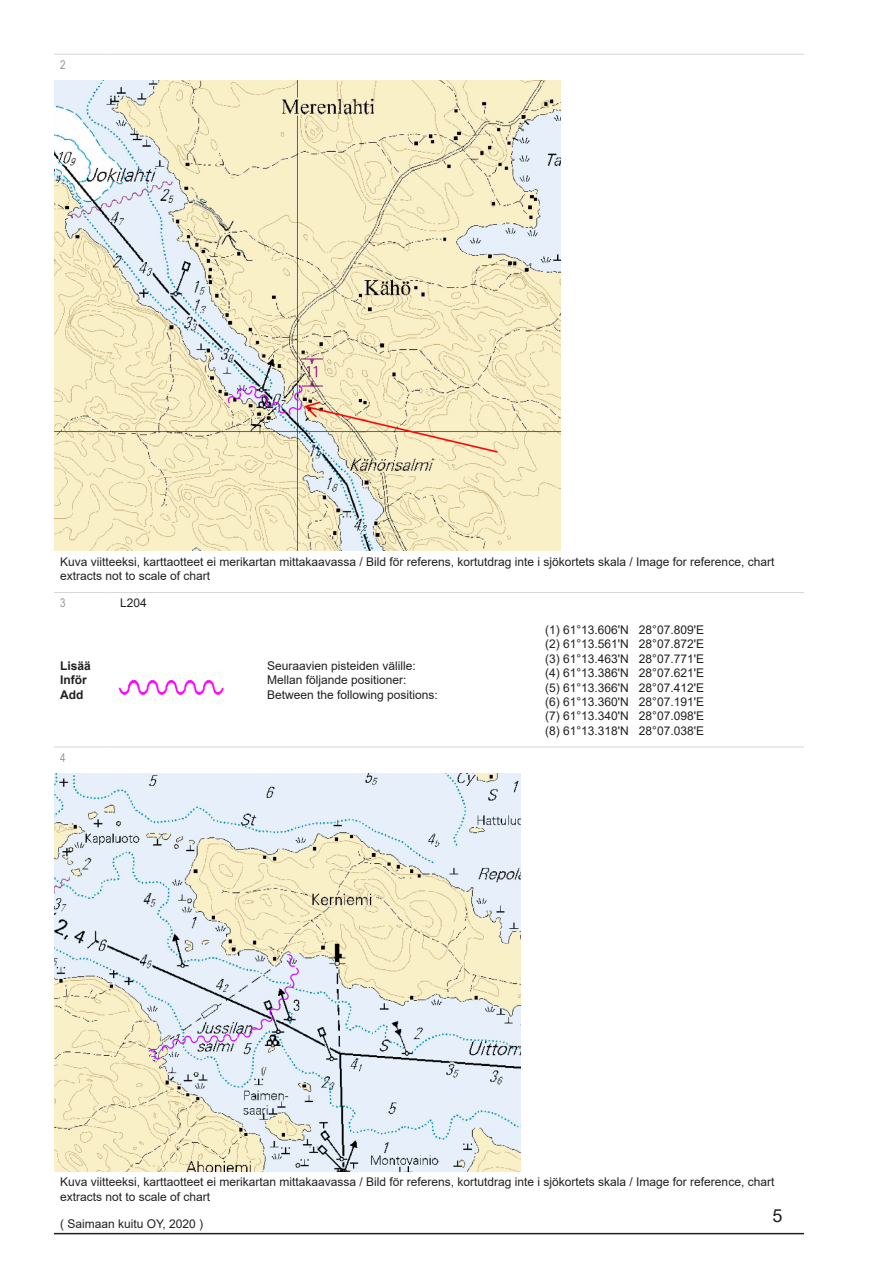
<style>
.page{position:relative;width:893px;height:1263px;background:#fff}
.page>*{position:absolute;margin:0;border:0;box-sizing:border-box;transform-origin:0 0}
.t1{font:18px "Arial";color:#231f20}
.t2{font:12px/14.4px "Arial";color:#231f20}
.bold{font:700 12px "Arial";color:#231f20}
.gray{font:12px "Arial Narrow";color:#939598}
</style>
<div class="page">
<hr style="left:54px;top:54px;width:51px;height:1px;background:#d7d7d7">
<hr style="left:114px;top:54px;width:690px;height:1px;background:#d7d7d7">
<img style="left:54px;top:81px;width:506px;height:469px">
<hr style="left:54px;top:592px;width:51px;height:1px;background:#d7d7d7">
<hr style="left:114px;top:592px;width:690px;height:1px;background:#d7d7d7">
<img style="left:118px;top:680px;width:106px;height:14px">
<hr style="left:54px;top:747px;width:51px;height:1px;background:#d7d7d7">
<hr style="left:114px;top:747px;width:690px;height:1px;background:#d7d7d7">
<img style="left:54px;top:774px;width:466px;height:397px">
<hr style="left:54px;top:1233px;width:750px;height:1px;background:#231f20">
<p class="gray" style="left:60px;top:56px;width:7px">2</p>
<p class="t2" style="left:60px;top:554px;width:716px">Kuva viitteeksi, karttaotteet ei merikartan mittakaavassa / Bild för referens, kortutdrag inte i sjökortets skala / Image for reference, chart extracts not to scale of chart</p>
<p class="gray" style="left:60px;top:594px;width:7px">3</p>
<p class="t2" style="left:120px;top:596px;width:28px">L204</p>
<p class="bold" style="left:60px;top:657px;width:32px">Lisää</p>
<p class="bold" style="left:60px;top:672px;width:28px">Inför</p>
<p class="bold" style="left:60px;top:686px;width:25px">Add</p>
<p class="gray" style="left:60px;top:749px;width:7px">4</p>
<p class="t2" style="left:267px;top:658px;width:150px">Seuraavien pisteiden välille:</p>
<p class="t2" style="left:267px;top:673px;width:141px">Mellan följande positioner:</p>
<p class="t2" style="left:267px;top:687px;width:172px">Between the following positions:</p>
<p class="t2" style="left:545px;top:622px;width:160px">(1) 61°13.606'N 28°07.809'E</p>
<p class="t2" style="left:545px;top:637px;width:160px">(2) 61°13.561'N 28°07.872'E</p>
<p class="t2" style="left:545px;top:651px;width:160px">(3) 61°13.463'N 28°07.771'E</p>
<p class="t2" style="left:545px;top:666px;width:160px">(4) 61°13.386'N 28°07.621'E</p>
<p class="t2" style="left:545px;top:680px;width:160px">(5) 61°13.366'N 28°07.412'E</p>
<p class="t2" style="left:545px;top:694px;width:160px">(6) 61°13.360'N 28°07.191'E</p>
<p class="t2" style="left:545px;top:709px;width:160px">(7) 61°13.340'N 28°07.098'E</p>
<p class="t2" style="left:545px;top:723px;width:160px">(8) 61°13.318'N 28°07.038'E</p>
<p class="t2" style="left:60px;top:1175px;width:716px">Kuva viitteeksi, karttaotteet ei merikartan mittakaavassa / Bild för referens, kortutdrag inte i sjökortets skala / Image for reference, chart extracts not to scale of chart</p>
<p class="t2" style="left:60px;top:1216px;width:145px">( Saimaan kuitu OY, 2020 )</p>
<h1 class="t1" style="left:772px;top:1203px;width:12px">5</h1>
</div>
